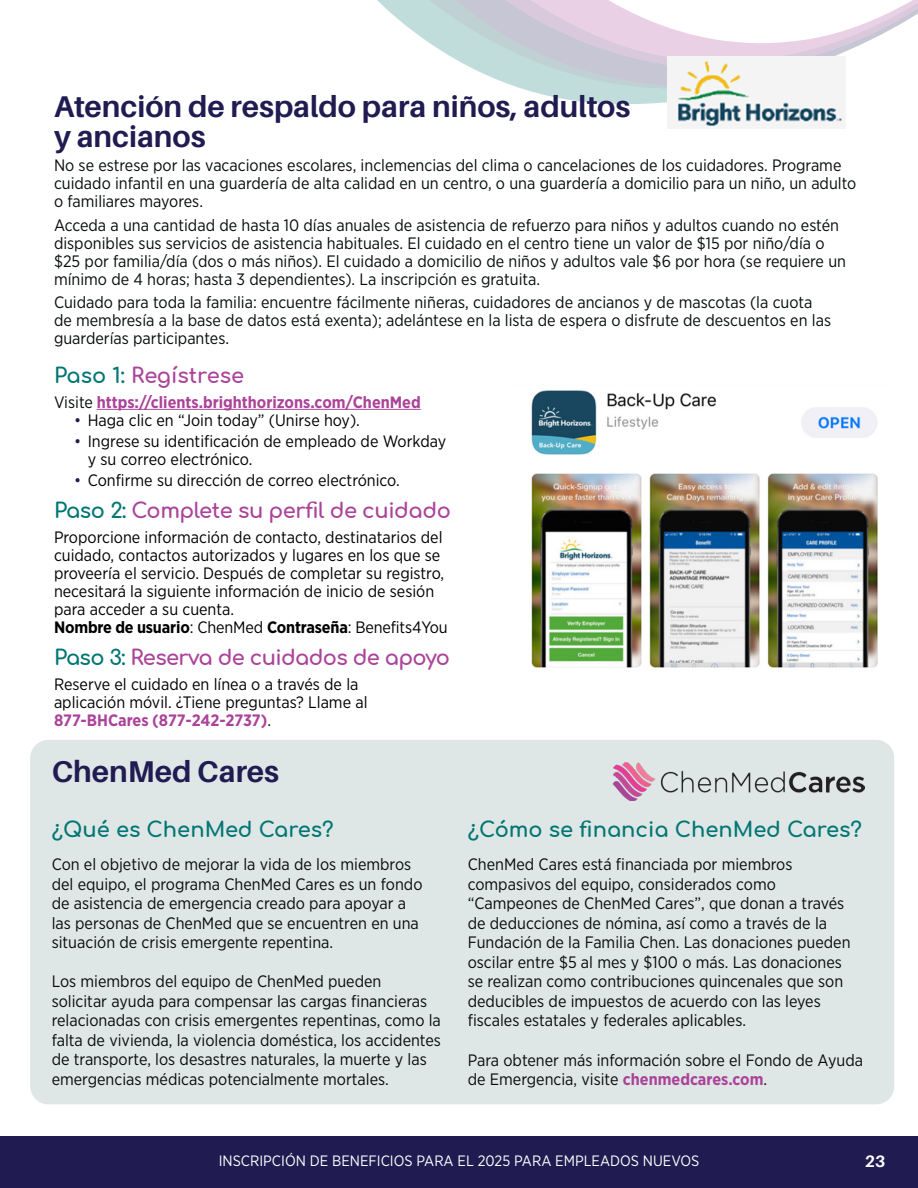
<style>
.page{position:relative;width:918px;height:1188px;background:#fff}
.page>*{position:absolute;margin:0;border:0;box-sizing:border-box;transform-origin:0 0}
.t1{font:700 30px/30px "Aileron";color:#201b51}
.t2{font:700 21px "Comfortaa";letter-spacing:-.02em;color:#ab4399}
.t3{font:700 21px "Comfortaa";color:#007673}
.t4{font:700 21px "Comfortaa";color:#ab4399}
.t5{font:16.5px/19.5px "Gotham Narrow";color:#060d0b}
.t6{font:16.5px/18px "Gotham Narrow";color:#000}
.t7{font:700 16.5px "Gotham Narrow";color:#ab4399}
.t8{font:700 16.5px "Aileron";color:#fff}
.t9{font:15px "Gotham Narrow";color:#fff}
.s1{color:#007673}
.s2{font-weight:400;color:#060d0b}
.s3{color:#201b51}
.s4{font-weight:700}
.s5{font-weight:700;color:#ab4399}
</style>
<div class="page">
<div style="left:0;top:1137px;width:918px;height:51px;background:#201b51"></div>
<svg style="left:845px;top:0;width:73px;height:91px"></svg>
<svg style="left:377px;top:0;width:468px;height:105px"></svg>
<hr style="left:97px;top:409px;width:324px;height:1px;background:#ab4399">
<img style="left:668px;top:56px;width:177px;height:73px">
<div style="left:30px;top:740px;width:864px;height:364px;background:#dee6e6;border-radius:18px"></div>
<img style="left:531px;top:390px;width:347px;height:278px">
<img style="left:613px;top:763px;width:252px;height:38px">
<h1 class="t1" style="left:54px;top:91px;width:578px">Atención de respaldo para niños, adultos y ancianos</h1>
<p class="t5" style="left:54px;top:156px;width:804px;line-height:18px">No se estrese por las vacaciones escolares, inclemencias del clima o cancelaciones de los cuidadores. Programe cuidado infantil en una guardería de alta calidad en un centro, o una guardería a domicilio para un niño, un adulto o familiares mayores.</p>
<p class="t5" style="left:54px;top:216px;width:794px;line-height:18px">Acceda a una cantidad de hasta 10 días anuales de asistencia de refuerzo para niños y adultos cuando no estén disponibles sus servicios de asistencia habituales. El cuidado en el centro tiene un valor de $15 por niño/día o $25 por familia/día (dos o más niños). El cuidado a domicilio de niños y adultos vale $6 por hora (se requiere un mínimo de 4 horas; hasta 3 dependientes). La inscripción es gratuita.</p>
<p class="t5" style="left:54px;top:293px;width:779px;line-height:18px">Cuidado para toda la familia: encuentre fácilmente niñeras, cuidadores de ancianos y de mascotas (la cuota de membresía a la base de datos está exenta); adelántese en la lista de espera o disfrute de descuentos en las guarderías participantes.</p>
<p class="t4" style="left:54px;top:356px;width:192px"><span class="s1">Paso 1:</span> Regístrese</p>
<p class="t7" style="left:54px;top:391px;width:368px"><span class="s2">Visite</span> https://clients.brighthorizons.com/ChenMed</p>
<p class="t6" style="left:74px;top:411px;width:287px"><span class="s3">•</span> Haga clic en “Join today” (Unirse hoy).</p>
<p class="t6" style="left:88px;top:432px;width:360px;text-indent:-13px"><span class="s3">•</span> Ingrese su identificación de empleado de Workday y su correo electrónico.</p>
<p class="t6" style="left:74px;top:471px;width:327px"><span class="s3">•</span> Confirme su dirección de correo electrónico.</p>
<p class="t2" style="left:54px;top:491px;width:398px"><span class="s1">Paso 2:</span> Complete su perfil de cuidado</p>
<p class="t6" style="left:54px;top:528px;width:395px">Proporcione información de contacto, destinatarios del cuidado, contactos autorizados y lugares en los que se proveería el servicio. Después de completar su registro, necesitará la siguiente información de inicio de sesión para acceder a su cuenta.<br><span class="s4">Nombre de usuario</span>: ChenMed <span class="s4">Contraseña</span>: Benefits4You</p>
<p class="t2" style="left:54px;top:638px;width:397px"><span class="s1">Paso 3:</span> Reserva de cuidados de apoyo</p>
<p class="t6" style="left:54px;top:674px;width:315px">Reserve el cuidado en línea o a través de la aplicación móvil. ¿Tiene preguntas? Llame al<br><span class="s5">877-BHCares (877-242-2737)</span>.</p>
<h1 class="t1" style="left:52px;top:757px;width:229px">ChenMed Cares</h1>
<p class="t3" style="left:52px;top:810px;width:284px">¿Qué es ChenMed Cares?</p>
<p class="t5" style="left:52px;top:854px;width:372px">Con el objetivo de mejorar la vida de los miembros del equipo, el programa ChenMed Cares es un fondo de asistencia de emergencia creado para apoyar a las personas de ChenMed que se encuentren en una situación de crisis emergente repentina.</p>
<p class="t5" style="left:52px;top:971px;width:391px">Los miembros del equipo de ChenMed pueden<br>solicitar ayuda para compensar las cargas financieras relacionadas con crisis emergentes repentinas, como la falta de vivienda, la violencia doméstica, los accidentes de transporte, los desastres naturales, la muerte y las emergencias médicas potencialmente mortales.</p>
<p class="t3" style="left:468px;top:810px;width:396px">¿Cómo se financia ChenMed Cares?</p>
<p class="t5" style="left:468px;top:854px;width:384px">ChenMed Cares está financiada por miembros compasivos del equipo, considerados como “Campeones de ChenMed Cares”, que donan a través de deducciones de nómina, así como a través de la Fundación de la Familia Chen. Las donaciones pueden oscilar entre $5 al mes y $100 o más. Las donaciones se realizan como contribuciones quincenales que son deducibles de impuestos de acuerdo con las leyes fiscales estatales y federales aplicables.</p>
<p class="t5" style="left:468px;top:1050px;width:397px">Para obtener más información sobre el Fondo de Ayuda de Emergencia, visite <span class="s5">chenmedcares.com</span>.</p>
<p class="t9" style="left:219px;top:1151px;width:482px">INSCRIPCIÓN DE BENEFICIOS PARA EL 2025 PARA EMPLEADOS NUEVOS</p>
<p class="t8" style="left:865px;top:1152px;width:22px">23</p>
</div>
